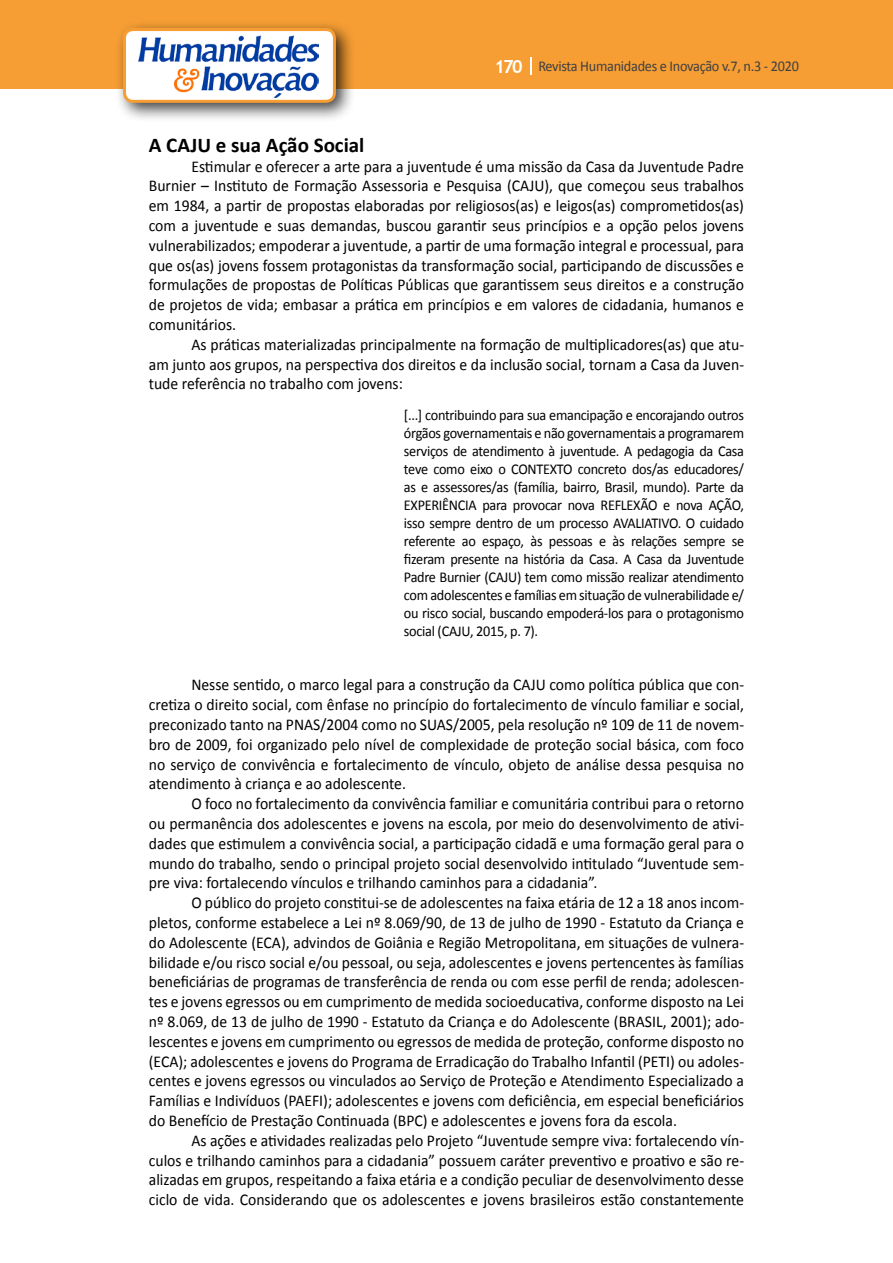
<style>
.page{position:relative;width:893px;height:1263px;background:#fff}
.page>*{position:absolute;margin:0;border:0;box-sizing:border-box;transform-origin:0 0}
.t1{font:700 21px "Calibri";color:#000}
.t2{font:16.5px/19.8px "Calibri";color:#000;text-align:justify;scale:.95 1}
.t3{font:15px/18px "Calibri";letter-spacing:-.02em;color:#000;text-align:justify;scale:.95 1}
.t4{font:15px "Calibri";letter-spacing:-.02em;color:#414042;scale:.95 1}
.s1{font-family:"Trebuchet MS";font-weight:700;font-size:18px;color:#fff}
</style>
<div class="page">
<div style="left:0;top:0;width:893px;height:88px;background:#f69e34"></div>
<svg style="left:530px;top:57px;width:2px;height:18px"></svg>
<div style="left:115px;top:20px;width:241px;height:103px;background:#000;opacity:.75"></div>
<div style="left:125px;top:30px;width:209px;height:71px;background:#fff;border-radius:9px"></div>
<img style="left:138px;top:35px;width:181px;height:62px">
<div style="left:123px;top:28px;width:213px;height:75px;border:3px solid #f69e34;border-radius:9px"></div>
<p class="t4" style="left:495px;top:57px;width:322px"><span class="s1">170</span> Revista Humanidades e Inovação v.7, n.3 - 2020</p>
<p class="t1" style="left:149px;top:131px;width:217px">A CAJU e sua Ação Social</p>
<p class="t2" style="left:149px;top:156px;width:628px;text-indent:43px">Estimular e oferecer a arte para a juventude é uma missão da Casa da Juventude Padre Burnier – Instituto de Formação Assessoria e Pesquisa (CAJU), que começou seus trabalhos em 1984, a partir de propostas elaboradas por religiosos(as) e leigos(as) comprometidos(as) com a juventude e suas demandas, buscou garantir seus princípios e a opção pelos jovens vulnerabilizados; empoderar a juventude, a partir de uma formação integral e processual, para que os(as) jovens fossem protagonistas da transformação social, participando de discussões e formulações de propostas de Políticas Públicas que garantissem seus direitos e a construção de projetos de vida; embasar a prática em princípios e em valores de cidadania, humanos e comunitários.</p>
<p class="t2" style="left:149px;top:334px;width:628px;text-indent:43px">As práticas materializadas principalmente na formação de multiplicadores(as) que atu&shy;am junto aos grupos, na perspectiva dos direitos e da inclusão social, tornam a Casa da Juven&shy;tude referência no trabalho com jovens:</p>
<p class="t3" style="left:404px;top:406px;width:360px">[...] contribuindo para sua emancipação e encorajando outros órgãos governamentais e não governamentais a programarem serviços de atendimento à juventude. A pedagogia da Casa teve como eixo o CONTEXTO concreto dos/as educadores/ as e assessores/as (família, bairro, Brasil, mundo). Parte da EXPERIÊNCIA para provocar nova REFLEXÃO e nova AÇÃO, isso sempre dentro de um processo AVALIATIVO. O cuidado referente ao espaço, às pessoas e às relações sempre se fizeram presente na história da Casa. A Casa da Juventude Padre Burnier (CAJU) tem como missão realizar atendimento com adolescentes e famílias em situação de vulnerabilidade e/ ou risco social, buscando empoderá-los para o protagonismo social (CAJU, 2015, p. 7).</p>
<p class="t2" style="left:149px;top:675px;width:628px;text-indent:43px">Nesse sentido, o marco legal para a construção da CAJU como política pública que con&shy;cretiza o direito social, com ênfase no princípio do fortalecimento de vínculo familiar e social, preconizado tanto na PNAS/2004 como no SUAS/2005, pela resolução nº 109 de 11 de novem&shy;bro de 2009, foi organizado pelo nível de complexidade de proteção social básica, com foco no serviço de convivência e fortalecimento de vínculo, objeto de análise dessa pesquisa no atendimento à criança e ao adolescente.</p>
<p class="t2" style="left:149px;top:794px;width:628px;text-indent:43px">O foco no fortalecimento da convivência familiar e comunitária contribui para o retorno ou permanência dos adolescentes e jovens na escola, por meio do desenvolvimento de ativi&shy;dades que estimulem a convivência social, a participação cidadã e uma formação geral para o mundo do trabalho, sendo o principal projeto social desenvolvido intitulado “Juventude sem&shy;pre viva: fortalecendo vínculos e trilhando caminhos para a cidadania”.</p>
<p class="t2" style="left:149px;top:893px;width:628px;text-indent:43px">O público do projeto constitui-se de adolescentes na faixa etária de 12 a 18 anos incom&shy;pletos, conforme estabelece a Lei nº 8.069/90, de 13 de julho de 1990 - Estatuto da Criança e do Adolescente (ECA), advindos de Goiânia e Região Metropolitana, em situações de vulnera&shy;bilidade e/ou risco social e/ou pessoal, ou seja, adolescentes e jovens pertencentes às famílias beneficiárias de programas de transferência de renda ou com esse perfil de renda; adolescen&shy;tes e jovens egressos ou em cumprimento de medida socioeducativa, conforme disposto na Lei nº 8.069, de 13 de julho de 1990 - Estatuto da Criança e do Adolescente (BRASIL, 2001); ado&shy;lescentes e jovens em cumprimento ou egressos de medida de proteção, conforme disposto no (ECA); adolescentes e jovens do Programa de Erradicação do Trabalho Infantil (PETI) ou adoles&shy;centes e jovens egressos ou vinculados ao Serviço de Proteção e Atendimento Especializado a Famílias e Indivíduos (PAEFI); adolescentes e jovens com deficiência, em especial beneficiários do Benefício de Prestação Continuada (BPC) e adolescentes e jovens fora da escola.</p>
<p class="t2" style="left:149px;top:1130px;width:628px;text-indent:43px">As ações e atividades realizadas pelo Projeto “Juventude sempre viva: fortalecendo vín&shy;culos e trilhando caminhos para a cidadania” possuem caráter preventivo e proativo e são re&shy;alizadas em grupos, respeitando a faixa etária e a condição peculiar de desenvolvimento desse ciclo de vida. Considerando que os adolescentes e jovens brasileiros estão constantemente</p>
</div>
